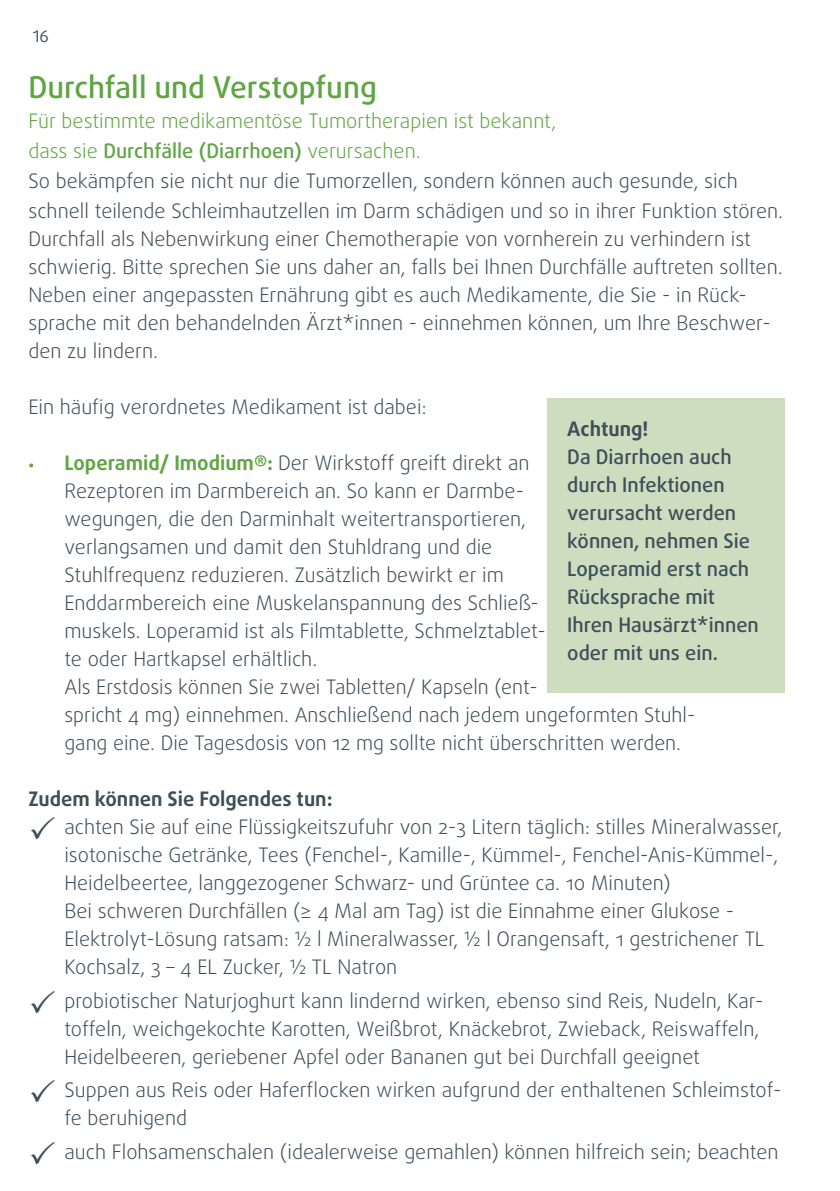
<style>
.page{position:relative;width:840px;height:1191px;background:#fff}
.page>*{position:absolute;margin:0;border:0;box-sizing:border-box;transform-origin:0 0}
.Subhead__DaxlinePro___Medium___15_20{font:500 30px "Daxline Pro";color:#60a544}
.Bemaßung___Typo{font:300 20px/28px "Daxline Pro";color:#3d4f59}
.Bemaßung___Typo-2{font:500 20px/28px "Daxline Pro";color:#3d4f59}
.Bemaßung___Typo-3{font:300 20px/30px "Daxline Pro";color:#60a544}
.Bemaßung___Typo-4{font:700 20px "Daxline Pro";color:#3d4f59}
.t1{font:16px "Daxline Pro";color:#3d4f59}
.s1{font-weight:500}
.s2{font-family:"Daxline OT";font-weight:700;font-size:14px;color:#60a544}
.s3{font-weight:700;color:#60a544}
.s4{font-weight:700}
</style>
<div class="page">
<div style="left:546px;top:398px;width:238px;height:295px;background:#ceddbf"></div>
<p class="t1" style="left:33px;top:26px;width:18px">16</p>
<p class="Subhead__DaxlinePro___Medium___15_20" style="left:28px;top:68px;width:350px">Durchfall und Verstopfung</p>
<p class="Bemaßung___Typo-3" style="left:28px;top:106px;width:529px">Für bestimmte medikamentöse Tumortherapien ist bekannt, dass sie <span class="s1">Durchfälle (Diarrhoen)</span> verursachen.</p>
<p class="Bemaßung___Typo" style="left:28px;top:166px;width:755px;line-height:30px">So bekämpfen sie nicht nur die Tumorzellen, sondern können auch gesunde, sich schnell teilende Schleimhautzellen im Darm schädigen und so in ihrer Funktion stören.</p>
<p class="Bemaßung___Typo" style="left:28px;top:225px;width:755px">Durchfall als Nebenwirkung einer Chemotherapie von vornherein zu verhindern ist schwierig. Bitte sprechen Sie uns daher an, falls bei Ihnen Durchfälle auftreten sollten.<br>Neben einer angepassten Ernährung gibt es auch Medikamente, die Sie - in Rück&shy;sprache mit den behandelnden Ärzt*innen - einnehmen können, um Ihre Beschwer&shy;den zu lindern.</p>
<p class="Bemaßung___Typo" style="left:28px;top:393px;width:400px">Ein häufig verordnetes Medikament ist dabei:</p>
<p class="Bemaßung___Typo" style="left:64px;top:449px;width:632px;text-indent:-36px"><span class="s2">•</span> <span class="s3">Loperamid/ Imodium®:</span> Der Wirkstoff greift direkt an<br>Rezeptoren im Darmbereich an. So kann er Darmbe-<br>wegungen, die den Darminhalt weitertransportieren,<br>verlangsamen und damit den Stuhldrang und die<br>Stuhlfrequenz reduzieren. Zusätzlich bewirkt er im<br>Enddarmbereich eine Muskelanspannung des Schließ-<br>muskels. Loperamid ist als Filmtablette, Schmelztablet-<br>te oder Hartkapsel erhältlich.<br>Als Erstdosis können Sie zwei Tabletten/ Kapseln (ent-<br>spricht 4 mg) einnehmen. Anschließend nach jedem ungeformten Stuhl&shy;gang eine. Die Tagesdosis von 12 mg sollte nicht überschritten werden.</p>
<p class="Bemaßung___Typo-4" style="left:28px;top:785px;width:306px">Zudem können Sie Folgendes tun:</p>
<p class="Bemaßung___Typo" style="left:64px;top:813px;width:719px;text-indent:-36px">✓ achten Sie auf eine Flüssigkeitszufuhr von 2-3 Litern täglich: stilles Mineralwasser, isotonische Getränke, Tees (Fenchel-, Kamille-, Kümmel-, Fenchel-Anis-Kümmel-, Heidelbeertee, langgezogener Schwarz- und Grüntee ca. 10 Minuten)<br>Bei schweren Durchfällen (≥ 4 Mal am Tag) ist die Einnahme einer Glukose - Elektrolyt-Lösung ratsam: ½ l Mineralwasser, ½ l Orangensaft, 1 gestrichener TL Kochsalz, 3 – 4 EL Zucker, ½ TL Natron</p>
<p class="Bemaßung___Typo" style="left:64px;top:986px;width:700px;text-indent:-36px">✓ probiotischer Naturjoghurt kann lindernd wirken, ebenso sind Reis, Nudeln, Kar&shy;toffeln, weichgekochte Karotten, Weißbrot, Knäckebrot, Zwieback, Reiswaffeln,<br>Heidelbeeren, geriebener Apfel oder Bananen gut bei Durchfall geeignet</p>
<p class="Bemaßung___Typo" style="left:64px;top:1076px;width:718px;text-indent:-36px">✓ Suppen aus Reis oder Haferflocken wirken aufgrund der enthaltenen Schleimstof&shy;fe beruhigend</p>
<p class="Bemaßung___Typo" style="left:28px;top:1138px;width:751px">✓ auch Flohsamenschalen (idealerweise gemahlen) können hilfreich sein; beachten</p>
<p class="Bemaßung___Typo-2" style="left:567px;top:415px;width:193px"><span class="s4">Achtung!<br></span>Da Diarrhoen auch durch Infektionen verursacht werden können, nehmen Sie<br>Loperamid erst nach<br>Rücksprache mit<br>Ihren Hausärzt*innen oder mit uns ein.</p>
</div>
